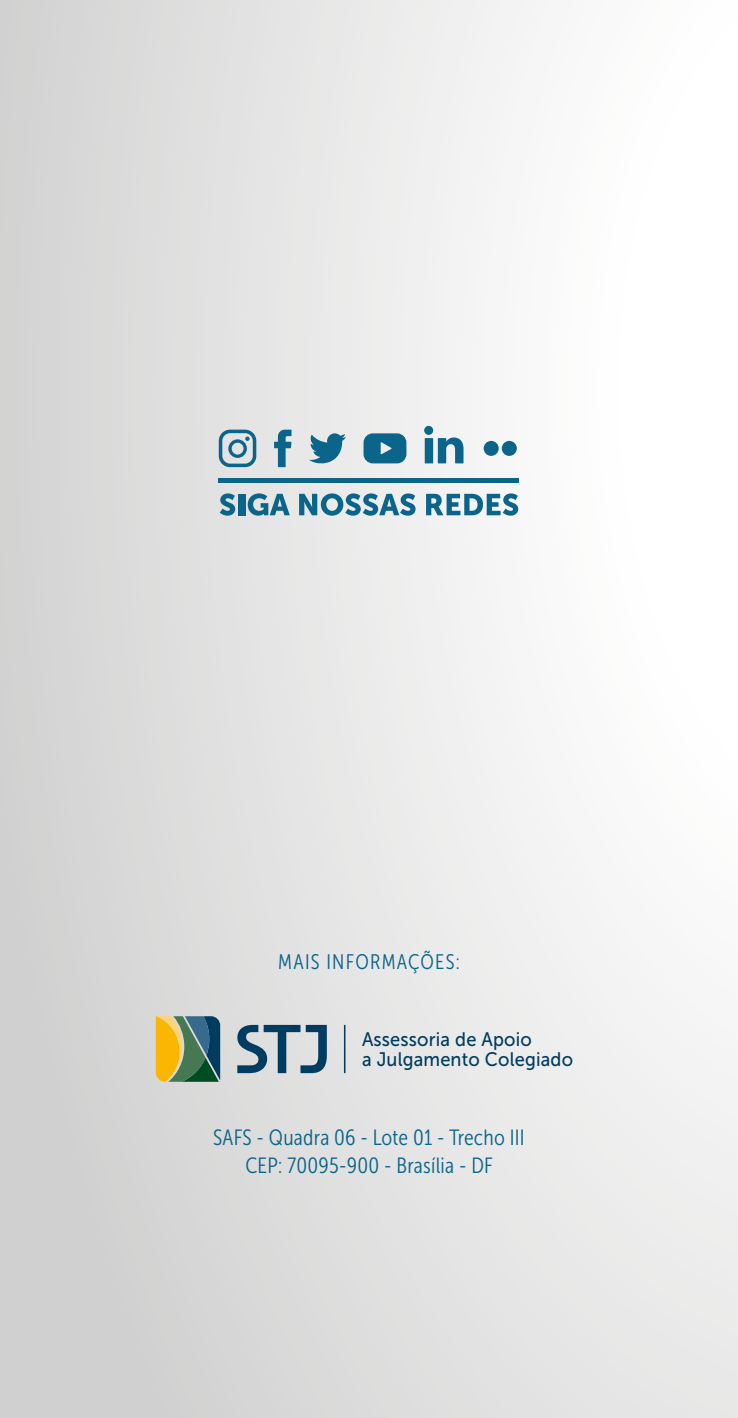
<style>
.page{position:relative;width:738px;height:1418px;background:#fff}
.page>*{position:absolute;margin:0;border:0;box-sizing:border-box;transform-origin:0 0}
.t1{font:22px/28px "Museo Sans Cond 300";letter-spacing:.01em;color:#0b6489;text-align:center}
.t2{font:21px "Museo Sans Cond 300";letter-spacing:.06em;color:#0b6489}
.t3{font:19.6px/20.6px "Museo Sans 500";letter-spacing:.01em;color:#003c5f;scale:.93 1}
</style>
<div class="page">
<div style="left:0;top:0;width:737px;height:1417px;background:linear-gradient(to right,#d1d1d1,#fdfdfd)"></div>
<svg style="left:156px;top:1016px;width:64px;height:65px;background:#7c884d"></svg>
<svg style="left:237px;top:1024px;width:108px;height:49px;background:#8da3b0"></svg>
<svg style="left:219px;top:493px;width:16px;height:22px"></svg>
<div style="left:239px;top:494px;width:7px;height:21px;background:#0b6489"></div>
<svg style="left:247px;top:493px;width:42px;height:22px"></svg>
<svg style="left:299px;top:493px;width:116px;height:22px;background:#6fa0b5"></svg>
<svg style="left:425px;top:493px;width:93px;height:22px"></svg>
<svg style="left:363px;top:433px;width:43px;height:30px"></svg>
<svg style="left:309px;top:433px;width:36px;height:31px"></svg>
<svg style="left:274px;top:429px;width:17px;height:38px"></svg>
<svg style="left:218px;top:429px;width:38px;height:38px"></svg>
<div style="left:501px;top:441px;width:15px;height:15px;background:#0b6489;border-radius:50%"></div>
<div style="left:483px;top:441px;width:15px;height:15px;background:#0b6489;border-radius:50%"></div>
<svg style="left:424px;top:437px;width:39px;height:26px"></svg>
<div style="left:424px;top:426px;width:9px;height:9px;background:#0b6489;border-radius:50%"></div>
<hr style="left:218px;top:478px;width:300px;height:4px;background:#0b6489">
<p class="t2" style="left:278px;top:950px;width:183px">MAIS INFORMAÇÕES:</p>
<p class="t3" style="left:362px;top:1028px;width:228px">Assessoria de Apoio<br>a Julgamento Colegiado</p>
<p class="t1" style="left:213px;top:1124px;width:313px">SAFS - Quadra 06 - Lote 01 - Trecho III<br>CEP: 70095-900 - Brasília - DF</p>
</div>
